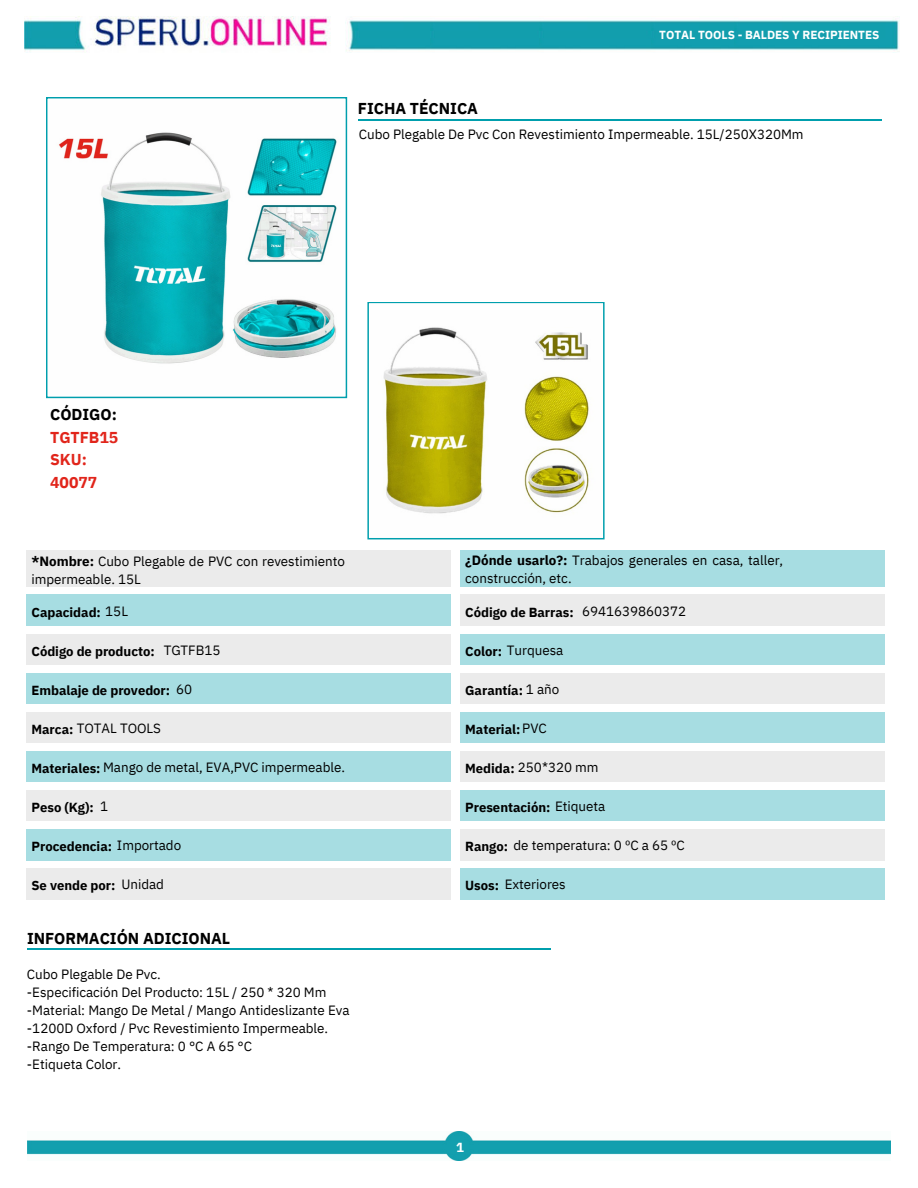
<style>
.page{position:relative;width:918px;height:1188px;background:#fff}
.page>*{position:absolute;margin:0;border:0;box-sizing:border-box;transform-origin:0 0}
.t1{font:700 15.75px "IBM Plex Sans";color:#000}
.t2{font:700 15.75px/22.5px "IBM Plex Sans";color:#e1251b}
.t3{font:13.35px/18px "IBM Plex Sans";color:#000}
.t4{font:700 13.05px "IBM Plex Sans";color:#000}
.t5{font:700 13.05px "IBM Plex Sans";color:#fff}
.t6{font:700 11.7px "IBM Plex Sans";letter-spacing:-.005em;color:#fff}
.s1{font-weight:700}
.s2{font-weight:400;font-size:13.35px}
.s3{font-weight:700;font-size:13.05px}
</style>
<div class="page">
<hr style="left:27px;top:948px;width:524px;height:2px;background:#009fad">
<hr style="left:358px;top:119px;width:524px;height:1px;background:#009fad">
<svg style="left:46px;top:97px;width:301px;height:301px"></svg>
<img style="left:49px;top:100px;width:295px;height:295px">
<svg style="left:367px;top:302px;width:238px;height:237px"></svg>
<img style="left:370px;top:305px;width:231px;height:231px">
<div style="left:27px;top:550px;width:424px;height:36px;background:#ebebeb"></div>
<div style="left:461px;top:550px;width:424px;height:36px;background:#a7dde2"></div>
<div style="left:27px;top:595px;width:424px;height:31px;background:#a7dde2"></div>
<div style="left:461px;top:595px;width:424px;height:31px;background:#ebebeb"></div>
<div style="left:27px;top:634px;width:424px;height:31px;background:#ebebeb"></div>
<div style="left:461px;top:634px;width:424px;height:31px;background:#a7dde2"></div>
<div style="left:27px;top:673px;width:424px;height:31px;background:#a7dde2"></div>
<div style="left:461px;top:673px;width:424px;height:31px;background:#ebebeb"></div>
<div style="left:27px;top:712px;width:424px;height:31px;background:#ebebeb"></div>
<div style="left:461px;top:712px;width:424px;height:31px;background:#a7dde2"></div>
<div style="left:27px;top:751px;width:424px;height:31px;background:#a7dde2"></div>
<div style="left:461px;top:751px;width:424px;height:31px;background:#ebebeb"></div>
<div style="left:27px;top:790px;width:424px;height:31px;background:#ebebeb"></div>
<div style="left:461px;top:790px;width:424px;height:31px;background:#a7dde2"></div>
<div style="left:27px;top:829px;width:424px;height:31px;background:#a7dde2"></div>
<div style="left:461px;top:829px;width:424px;height:31px;background:#ebebeb"></div>
<div style="left:27px;top:868px;width:424px;height:31px;background:#ebebeb"></div>
<div style="left:461px;top:868px;width:424px;height:31px;background:#a7dde2"></div>
<img style="left:27px;top:1131px;width:864px;height:29px">
<img style="left:25px;top:17px;width:875px;height:36px">
<img style="left:431px;top:17px;width:109px;height:36px">
<img style="left:540px;top:17px;width:194px;height:36px">
<img style="left:734px;top:17px;width:113px;height:36px">
<p class="t1" style="left:358px;top:96px;width:122px">FICHA TÉCNICA</p>
<p class="t6" style="left:659px;top:26px;width:222px">TOTAL TOOLS - BALDES Y RECIPIENTES</p>
<p class="t3" style="left:359px;top:125px;width:446px">Cubo Plegable De Pvc Con Revestimiento Impermeable. 15L/250X320Mm</p>
<p class="t1" style="left:50px;top:402px;width:68px">CÓDIGO:</p>
<p class="t2" style="left:50px;top:424px;width:70px">TGTFB15<br>SKU:<br>40077</p>
<p class="t3" style="left:31px;top:551px;width:315px"><span class="s1">*Nombre:</span> Cubo Plegable de PVC con revestimiento impermeable. 15L</p>
<p class="t4" style="left:31px;top:602px;width:98px">Capacidad: <span class="s2">15L</span></p>
<p class="t4" style="left:31px;top:641px;width:125px">Código de producto:</p>
<p class="t3" style="left:164px;top:640px;width:58px">TGTFB15</p>
<p class="t4" style="left:31px;top:680px;width:162px">Embalaje de provedor: <span class="s2">60</span></p>
<p class="t3" style="left:31px;top:718px;width:131px"><span class="s3">Marca:</span> TOTAL TOOLS</p>
<p class="t3" style="left:31px;top:757px;width:315px"><span class="s3">Materiales:</span> Mango de metal, EVA,PVC impermeable.</p>
<p class="t3" style="left:100px;top:796px;width:10px">1</p>
<p class="t4" style="left:31px;top:797px;width:64px">Peso (Kg):</p>
<p class="t4" style="left:31px;top:836px;width:151px">Procedencia: <span class="s2">Importado</span></p>
<p class="t4" style="left:31px;top:875px;width:134px">Se vende por: <span class="s2">Unidad</span></p>
<p class="t1" style="left:27px;top:926px;width:205px">INFORMACIÓN ADICIONAL</p>
<p class="t3" style="left:27px;top:964px;width:324px">Cubo Plegable De Pvc.<br>-Especificación Del Producto: 15L / 250 * 320 Mm -Material: Mango De Metal / Mango Antideslizante Eva -1200D Oxford / Pvc Revestimiento Impermeable. -Rango De Temperatura: 0 °C A 65 °C<br>-Etiqueta Color.</p>
<p class="t3" style="left:465px;top:551px;width:319px"><span class="s1">¿Dónde usarlo?:</span> Trabajos generales en casa, taller, construcción, etc.</p>
<p class="t4" style="left:465px;top:602px;width:110px">Código de Barras:</p>
<p class="t3" style="left:582px;top:601px;width:106px">6941639860372</p>
<p class="t3" style="left:465px;top:640px;width:100px"><span class="s3">Color:</span> Turquesa</p>
<p class="t4" style="left:465px;top:680px;width:96px">Garantía: <span class="s2">1 año</span></p>
<p class="t4" style="left:465px;top:719px;width:83px">Material:<span class="s2">PVC</span></p>
<p class="t3" style="left:465px;top:757px;width:135px"><span class="s3">Medida:</span> 250*320 mm</p>
<p class="t4" style="left:465px;top:797px;width:142px">Presentación: <span class="s2">Etiqueta</span></p>
<p class="t3" style="left:465px;top:836px;width:221px"><span class="s3">Rango:</span> de temperatura: 0 ºC a 65 ºC</p>
<p class="t3" style="left:465px;top:875px;width:102px"><span class="s3">Usos:</span> Exteriores</p>
<p class="t5" style="left:456px;top:1137px;width:9px">1</p>
</div>
